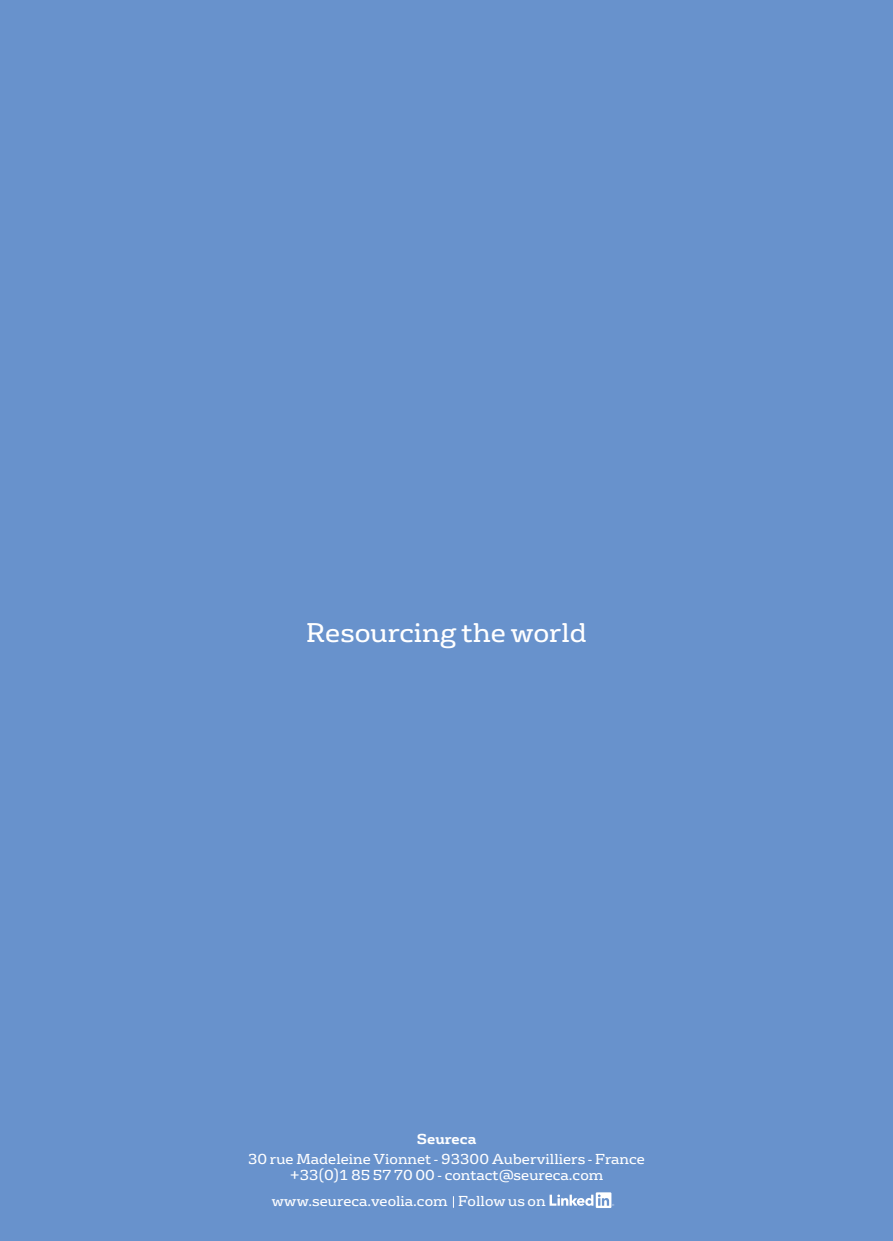
<style>
.page{position:relative;width:893px;height:1241px;background:#fff}
.page>*{position:absolute;margin:0;border:0;box-sizing:border-box;transform-origin:0 0}
.t1{font:26.25px "FS Rufus";color:#fff}
.t2{font:14px/15.8px "FS Rufus";color:#fff;text-align:center}
.t3{font:700 14px "FS Rufus";color:#fff}
</style>
<div class="page">
<div style="left:0;top:0;width:893px;height:1240px;background:#6892cc"></div>
<svg style="left:550px;top:1192px;width:64px;height:15px"></svg>
<h1 class="t1" style="left:306px;top:611px;width:282px">resourcing the world</h1>
<p class="t3" style="left:417px;top:1126px;width:61px">seureca</p>
<p class="t2" style="left:248px;top:1150px;width:398px">30 rue madeleine vionnet - 93300 aubervilliers - france +33(0)1 85 57 70 00 - contact@seureca.com</p>
<p class="t2" style="left:272px;top:1191px;width:275px">www.seureca.veolia.com follow us on</p>
</div>
